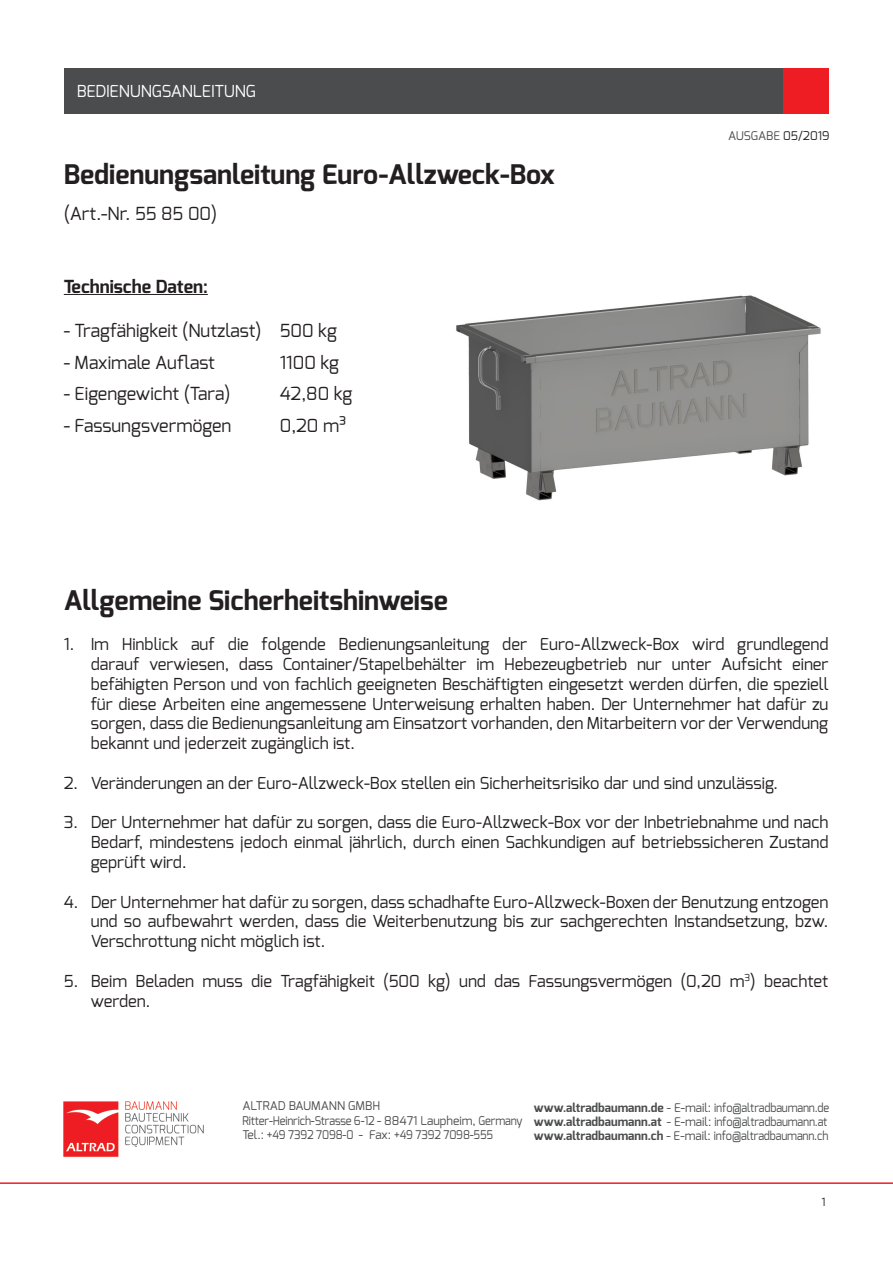
<style>
.page{position:relative;width:893px;height:1263px;background:#fff}
.page>*{position:absolute;margin:0;border:0;box-sizing:border-box;transform-origin:0 0}
.t1{font:700 27px "Exo";color:#231f20}
.t2{font:18px "Exo";color:#231f20}
.t3{font:700 18px "Exo";color:#231f20}
.t4{font:16.5px/19.8px "Exo";color:#231f20;text-align:justify}
.t5{font:16.5px "Exo";letter-spacing:-.01em;color:#fff}
.t6{font:12px/14.4px "Exo";letter-spacing:-.015em;color:#4b4c4d}
.t7{font:11.25px "Exo";color:#231f20}
.s1{color:#231f20}
.s2{font-weight:700}
</style>
<div class="page">
<div style="left:64px;top:69px;width:718px;height:45px;background:#4b4c4d"></div>
<div style="left:784px;top:69px;width:45px;height:45px;background:#ee1d23"></div>
<hr style="left:0;top:1182px;width:893px;height:2px;background:#ee1d23">
<img style="left:63px;top:1101px;width:140px;height:56px">
<hr style="left:64px;top:294px;width:144px;height:1px;background:#231f20">
<img style="left:456px;top:295px;width:365px;height:206px">
<p class="t5" style="left:77px;top:81px;width:181px">BEDIENUNGSANLEITUNG</p>
<h1 class="t1" style="left:64px;top:157px;width:493px">Bedienungsanleitung Euro-Allzweck-Box</h1>
<p class="t2" style="left:64px;top:202px;width:155px">(Art.-Nr. 55 85 00)</p>
<p class="t3" style="left:64px;top:275px;width:146px">Technische Daten:</p>
<p class="t2" style="left:64px;top:319px;width:275px">- Tragfähigkeit (Nutzlast) 500 kg</p>
<p class="t2" style="left:64px;top:350px;width:153px">- Maximale Auflast</p>
<p class="t2" style="left:280px;top:350px;width:61px">1100 kg</p>
<p class="t2" style="left:64px;top:382px;width:168px">- Eigengewicht (Tara)</p>
<p class="t2" style="left:280px;top:382px;width:74px">42,80 kg</p>
<p class="t2" style="left:64px;top:413px;width:169px">- Fassungsvermögen</p>
<p class="t2" style="left:280px;top:413px;width:68px">0,20 m³</p>
<h1 class="t1" style="left:64px;top:583px;width:386px">Allgemeine Sicherheitshinweise</h1>
<p class="t6" style="left:728px;top:128px;width:103px">AUSGABE <span class="s1">05/2019</span></p>
<p class="t4" style="left:91px;top:634px;width:739px;text-indent:-27px">1. Im Hinblick auf die folgende Bedienungsanleitung der Euro-Allzweck-Box wird grundlegend darauf verwiesen, dass Container/Stapelbehälter im Hebezeugbetrieb nur unter Aufsicht einer befähigten Person und von fachlich geeigneten Beschäftigten eingesetzt werden dürfen, die speziell für diese Arbeiten eine angemessene Unterweisung erhalten haben. Der Unternehmer hat dafür zu sorgen, dass die Bedienungsanleitung am Einsatzort vorhanden, den Mitarbeitern vor der Verwendung bekannt und jederzeit zugänglich ist.</p>
<p class="t4" style="left:64px;top:773px;width:716px">2. Veränderungen an der Euro-Allzweck-Box stellen ein Sicherheitsrisiko dar und sind unzulässig.</p>
<p class="t4" style="left:91px;top:812px;width:739px;text-indent:-27px">3. Der Unternehmer hat dafür zu sorgen, dass die Euro-Allzweck-Box vor der Inbetriebnahme und nach Bedarf, mindestens jedoch einmal jährlich, durch einen Sachkundigen auf betriebssicheren Zustand geprüft wird.</p>
<p class="t4" style="left:91px;top:892px;width:739px;text-indent:-27px">4. Der Unternehmer hat dafür zu sorgen, dass schadhafte Euro-Allzweck-Boxen der Benutzung entzogen und so aufbewahrt werden, dass die Weiterbenutzung bis zur sachgerechten Instandsetzung, bzw.<br>Verschrottung nicht möglich ist.</p>
<p class="t4" style="left:91px;top:971px;width:739px;text-indent:-27px">5. Beim Beladen muss die Tragfähigkeit (500 kg) und das Fassungsvermögen (0,20 m<sup>3</sup>) beachtet werden.</p>
<p class="t6" style="left:242px;top:1099px;width:282px">ALTRAD BAUMANN GMBH<br>Ritter-Heinrich-Strasse 6-12 - 88471 Laupheim, Germany<br>Tel.: +49 7392 7098-0 - Fax: +49 7392 7098-555</p>
<p class="t6" style="left:534px;top:1100px;width:297px"><span class="s2">www.altradbaumann.de</span> - E-mail: info@altradbaumann.de <span class="s2">www.altradbaumann.at</span> - E-mail: info@altradbaumann.at <span class="s2">www.altradbaumann.ch</span> - E-mail: info@altradbaumann.ch</p>
<p class="t7" style="left:821px;top:1195px;width:6px">1</p>
</div>
